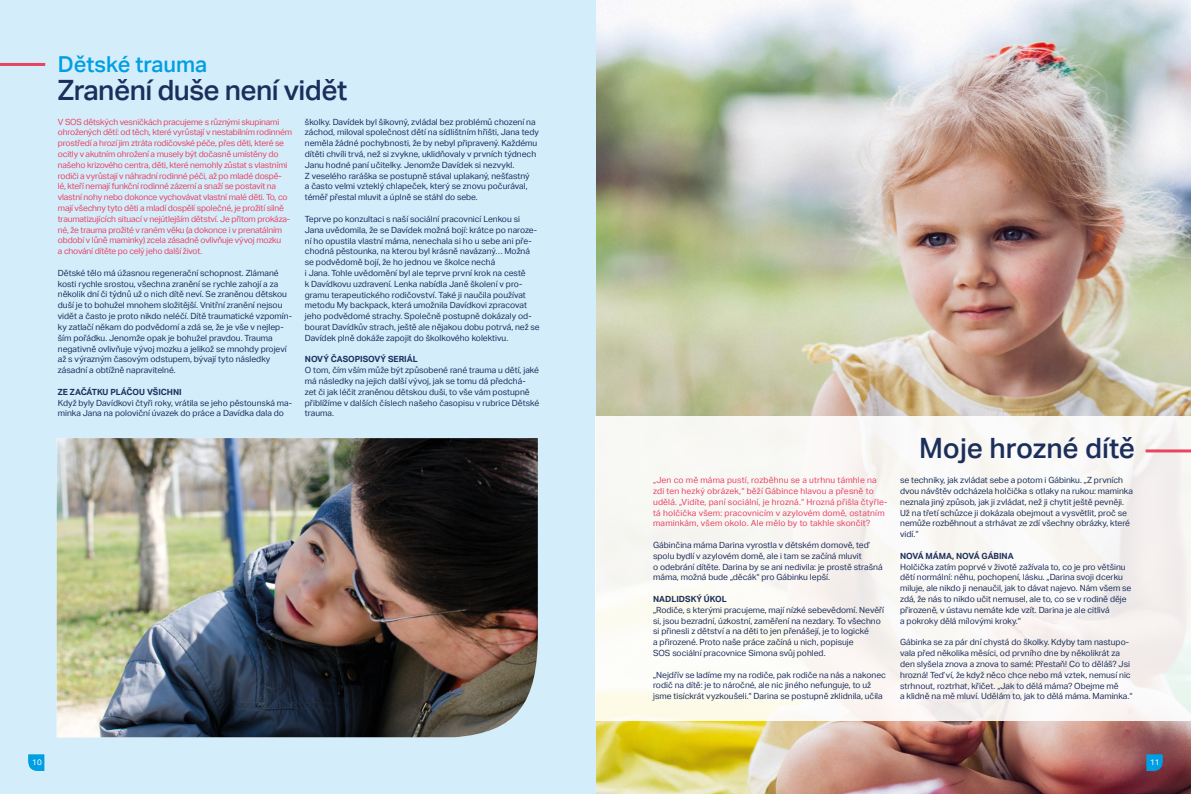
<style>
.page{position:relative;width:1191px;height:794px;background:#fff}
.page>*{position:absolute;margin:0;border:0;box-sizing:border-box;transform-origin:0 0}
.t1{font:500 28px "Aktiv Grotesk";letter-spacing:-.02em;color:#1c2f5c}
.t2{font:500 28px "Aktiv Grotesk";color:#1c2f5c}
.t3{font:500 22px "Aktiv Grotesk";color:#009fe3}
.t4{font:8.5px/10.8px "Aktiv Grotesk";color:#1c2f5c}
.t5{font:8.5px/10.8px "Aktiv Grotesk";letter-spacing:-.02em;color:#e94362}
.t6{font:8.5px/10.8px "Aktiv Grotesk";letter-spacing:.02em;color:#e94362}
.t7{font:700 8.5px "Aktiv Grotesk";color:#1c2f5c}
.t8{font:8px "Aktiv Grotesk";color:#fff}
</style>
<div class="page">
<img style="left:595px;top:0;width:596px;height:794px">
<div style="left:0;top:0;width:595px;height:794px;background:#d4edfb"></div>
<svg style="left:28px;top:754px;width:16px;height:17px"></svg>
<div style="left:595px;top:416px;width:596px;height:304px;background:#f9f7f4"></div>
<hr style="left:0;top:63px;width:45px;height:3px;background:#e94362">
<svg style="left:1146px;top:754px;width:16px;height:17px"></svg>
<hr style="left:1145px;top:449px;width:46px;height:3px;background:#e94362">
<img style="left:57px;top:438px;width:481px;height:299px">
<h2 class="t3" style="left:58px;top:52px;width:151px">Dětské trauma</h2>
<h1 class="t1" style="left:58px;top:74px;width:291px">Zranění duše není vidět</h1>
<p class="t5" style="left:58px;top:116px;width:236px">V SOS dětských vesničkách pracujeme s různými skupinami ohrožených dětí: od těch, které vyrůstají v nestabilním rodinném prostředí a hrozí jim ztráta rodičovské péče, přes děti, které se ocitly v akutním ohrožení a musely být dočasně umístěny do našeho krizového centra, děti, které nemohly zůstat s vlastními rodiči a vyrůstají v náhradní rodinné péči, až po mladé dospě-<br>lé, kteří nemají funkční rodinné zázemí a snaží se postavit na vlastní nohy nebo dokonce vychovávat vlastní malé děti. To, co mají všechny tyto děti a mladí dospělí společné, je prožití silně traumatizujících situací v nejútlejším dětství. Je přitom prokáza&shy;né, že trauma prožité v raném věku (a dokonce i v prenatálním období v lůně maminky) zcela zásadně ovlivňuje vývoj mozku<br>a chování dítěte po celý jeho další život.</p>
<p class="t4" style="left:58px;top:267px;width:236px">Dětské tělo má úžasnou regenerační schopnost. Zlámané kosti rychle srostou, všechna zranění se rychle zahojí a za několik dní či týdnů už o nich dítě neví. Se zraněnou dětskou duší je to bohužel mnohem složitější. Vnitřní zranění nejsou vidět a často je proto nikdo neléčí. Dítě traumatické vzpomín&shy;ky zatlačí někam do podvědomí a zdá se, že je vše v nejlep&shy;ším pořádku. Jenomže opak je bohužel pravdou. Trauma negativně ovlivňuje vývoj mozku a jelikož se mnohdy projeví až s výrazným časovým odstupem, bývají tyto následky zásadní a obtížně napravitelné.</p>
<p class="t7" style="left:58px;top:387px;width:125px">ZE ZAČÁTKU PLÁČOU VŠICHNI</p>
<p class="t4" style="left:58px;top:397px;width:236px">Když byly Davídkovi čtyři roky, vrátila se jeho pěstounská ma&shy;minka Jana na poloviční úvazek do práce a Davídka dala do</p>
<p class="t4" style="left:305px;top:116px;width:235px">školky. Davídek byl šikovný, zvládal bez problémů chození na záchod, miloval společnost dětí na sídlištním hřišti, Jana tedy neměla žádné pochybnosti, že by nebyl připravený. Každému dítěti chvíli trvá, než si zvykne, uklidňovaly v prvních týdnech Janu hodné paní učitelky. Jenomže Davídek si nezvykl.<br>Z veselého raráška se postupně stával uplakaný, nešťastný<br>a často velmi vzteklý chlapeček, který se znovu počurával, téměř přestal mluvit a úplně se stáhl do sebe.</p>
<p class="t4" style="left:305px;top:213px;width:236px">Teprve po konzultaci s naší sociální pracovnicí Lenkou si Jana uvědomila, že se Davídek možná bojí: krátce po naroze&shy;ní ho opustila vlastní máma, nenechala si ho u sebe ani pře&shy;chodná pěstounka, na kterou byl krásně navázaný… Možná se podvědomě bojí, že ho jednou ve školce nechá<br>i Jana. Tohle uvědomění byl ale teprve první krok na cestě<br>k Davídkovu uzdravení. Lenka nabídla Janě školení v pro&shy;gramu terapeutického rodičovství. Také ji naučila používat metodu My backpack, která umožnila Davídkovi zpracovat jeho podvědomé strachy. Společně postupně dokázaly od&shy;bourat Davídkův strach, ještě ale nějakou dobu potrvá, než se Davídek plně dokáže zapojit do školkového kolektivu.</p>
<p class="t7" style="left:305px;top:354px;width:114px">NOVÝ ČASOPISOVÝ SERIÁL</p>
<p class="t4" style="left:305px;top:365px;width:236px">O tom, čím vším může být způsobené rané trauma u dětí, jaké má následky na jejich další vývoj, jak se tomu dá předchá&shy;zet či jak léčit zraněnou dětskou duši, to vše vám postupně přiblížíme v dalších číslech našeho časopisu v rubrice Dětské trauma.</p>
<p class="t8" style="left:32px;top:757px;width:11px">10</p>
<p class="t6" style="left:653px;top:475px;width:236px">„Jen co mě máma pustí, rozběhnu se a utrhnu támhle na zdi ten hezký obrázek,“ běží Gábince hlavou a přesně to udělá. „Vidíte, paní sociální, je hrozná.“ Hrozná přišla čtyřle&shy;tá holčička všem: pracovnicím v azylovém domě, ostatním maminkám, všem okolo. Ale mělo by to takhle skončit?</p>
<p class="t4" style="left:653px;top:539px;width:231px">Gábinčina máma Darina vyrostla v dětském domově, teď spolu bydlí v azylovém domě, ale i tam se začíná mluvit<br>o odebrání dítěte. Darina by se ani nedivila: je prostě strašná máma, možná bude „děcák“ pro Gábinku lepší.</p>
<p class="t7" style="left:653px;top:594px;width:75px">NADLIDSKÝ ÚKOL</p>
<p class="t4" style="left:653px;top:604px;width:233px">„Rodiče, s kterými pracujeme, mají nízké sebevědomí. Nevěří si, jsou bezradní, úzkostní, zaměření na nezdary. To všechno si přinesli z dětství a na děti to jen přenášejí, je to logické<br>a přirozené. Proto naše práce začíná u nich, popisuje<br>SOS sociální pracovnice Simona svůj pohled.</p>
<p class="t4" style="left:653px;top:669px;width:234px">„Nejdřív se ladíme my na rodiče, pak rodiče na nás a nakonec rodič na dítě: je to náročné, ale nic jiného nefunguje, to už jsme tisíckrát vyzkoušeli.“ Darina se postupně zklidnila, učila</p>
<h1 class="t2" style="left:919px;top:432px;width:218px">Moje hrozné dítě</h1>
<p class="t4" style="left:900px;top:475px;width:234px">se techniky, jak zvládat sebe a potom i Gábinku. „Z prvních dvou návštěv odcházela holčička s otlaky na rukou: maminka neznala jiný způsob, jak ji zvládat, než ji chytit ještě pevněji.<br>Už na třetí schůzce ji dokázala obejmout a vysvětlit, proč se nemůže rozběhnout a strhávat ze zdí všechny obrázky, které vidí.“</p>
<p class="t7" style="left:900px;top:551px;width:115px">NOVÁ MÁMA, NOVÁ GÁBINA</p>
<p class="t4" style="left:900px;top:561px;width:233px">Holčička zatím poprvé v životě zažívala to, co je pro většinu dětí normální: něhu, pochopení, lásku. „Darina svoji dcerku miluje, ale nikdo ji nenaučil, jak to dávat najevo. Nám všem se zdá, že nás to nikdo učit nemusel, ale to, co se v rodině děje přirozeně, v ústavu nemáte kde vzít. Darina je ale citlivá<br>a pokroky dělá mílovými kroky.“</p>
<p class="t4" style="left:900px;top:637px;width:234px">Gábinka se za pár dní chystá do školky. Kdyby tam nastupo&shy;vala před několika měsíci, od prvního dne by několikrát za den slyšela znova a znova to samé: Přestaň! Co to děláš? Jsi hrozná! Teď ví, že když něco chce nebo má vztek, nemusí nic strhnout, roztrhat, křičet. „Jak to dělá máma? Obejme mě<br>a klidně na mě mluví. Udělám to, jak to dělá máma. Maminka.“</p>
<p class="t8" style="left:1149px;top:757px;width:11px">11</p>
</div>
